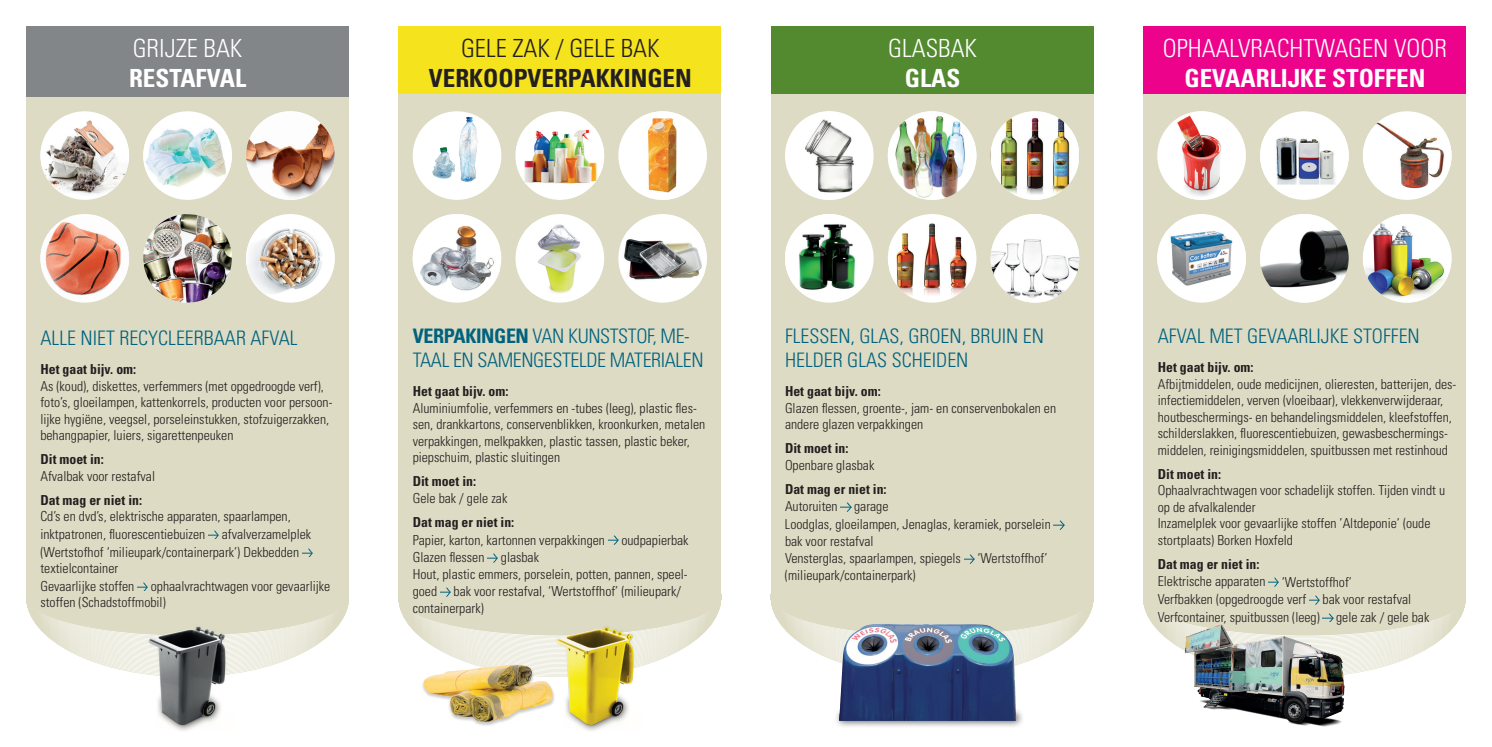
<style>
.page{position:relative;width:1492px;height:747px;background:#fff}
.page>*{position:absolute;margin:0;border:0;box-sizing:border-box;transform-origin:0 0}
.t1{font:300 condensed 25px "Univers";color:#fff}
.t2{font:700 condensed 25px "Univers";color:#fff}
.t3{font:700 condensed 25px "Univers";color:#231f20}
.t4{font:300 condensed 25px "Univers";color:#231f20}
.t5{font:300 condensed 20px/24px "Univers";color:#00627f}
.t6{font:300 condensed 20px/24px "Univers";letter-spacing:-.02em;color:#00627f}
.t7{font:300 condensed 13.75px/16.5px "Univers";color:#231f20}
.t8{font:700 condensed 13.75px "Univers";color:#231f20}
.s1{font-weight:700}
</style>
<div class="page">
<div style="left:398px;top:26px;width:323px;height:571px;background:#dddbc3"></div>
<div style="left:770px;top:26px;width:323px;height:571px;background:#dddbc3"></div>
<div style="left:1142px;top:26px;width:323px;height:571px;background:#dddbc3"></div>
<div style="left:398px;top:26px;width:323px;height:68px;background:#f5e31e"></div>
<div style="left:770px;top:26px;width:323px;height:68px;background:#538a30"></div>
<div style="left:1142px;top:26px;width:323px;height:68px;background:#ed028c"></div>
<div style="left:26px;top:26px;width:323px;height:571px;background:#dddbc3"></div>
<div style="left:26px;top:26px;width:323px;height:71px;background:#828688"></div>
<img style="left:555px;top:666px;width:86px;height:64px">
<img style="left:412px;top:214px;width:87px;height:85px">
<img style="left:785px;top:214px;width:86px;height:87px">
<div style="left:1157px;top:214px;width:88px;height:89px;background:#fff;border-radius:50%"></div>
<img style="left:1157px;top:229px;width:88px;height:59px">
<div style="left:618px;top:111px;width:89px;height:89px;background:#fff;border-radius:50%"></div>
<img style="left:634px;top:111px;width:58px;height:89px">
<img style="left:990px;top:111px;width:89px;height:89px;border-radius:44px">
<div style="left:1362px;top:111px;width:89px;height:89px;background:#fff;border-radius:50%"></div>
<img style="left:1362px;top:116px;width:89px;height:79px">
<div style="left:515px;top:111px;width:89px;height:89px;background:#fff;border-radius:50%"></div>
<img style="left:516px;top:126px;width:88px;height:59px">
<img style="left:887px;top:111px;width:89px;height:89px;border-radius:44px">
<div style="left:1259px;top:111px;width:89px;height:89px;background:#fff;border-radius:50%"></div>
<img style="left:1259px;top:127px;width:89px;height:58px">
<div style="left:515px;top:214px;width:89px;height:89px;background:#fff;border-radius:50%"></div>
<img style="left:524px;top:223px;width:71px;height:71px">
<div style="left:887px;top:214px;width:89px;height:89px;background:#fff;border-radius:50%"></div>
<img style="left:889px;top:218px;width:85px;height:81px">
<img style="left:1259px;top:214px;width:89px;height:89px;border-radius:44px">
<div style="left:618px;top:214px;width:89px;height:89px;background:#fff;border-radius:50%"></div>
<img style="left:620px;top:230px;width:84px;height:56px">
<img style="left:990px;top:214px;width:89px;height:89px;border-radius:44px">
<img style="left:1362px;top:214px;width:89px;height:89px;border-radius:44px">
<div style="left:412px;top:111px;width:89px;height:89px;background:#fff;border-radius:50%"></div>
<img style="left:458px;top:117px;width:13px;height:65px">
<img style="left:432px;top:147px;width:13px;height:30px">
<div style="left:785px;top:111px;width:88px;height:89px;background:#fff;border-radius:50%"></div>
<img style="left:795px;top:111px;width:67px;height:89px">
<div style="left:1157px;top:111px;width:88px;height:89px;background:#fff;border-radius:50%"></div>
<img style="left:1169px;top:111px;width:64px;height:89px">
<img style="left:1194px;top:666px;width:168px;height:61px">
<div style="left:421px;top:664px;width:134px;height:63px;background:#231f20;opacity:.25"></div>
<img style="left:423px;top:666px;width:88px;height:45px">
<div style="left:40px;top:111px;width:89px;height:89px;background:#fff;border-radius:50%"></div>
<img style="left:40px;top:115px;width:89px;height:81px">
<div style="left:246px;top:214px;width:89px;height:89px;background:#fff;border-radius:50%"></div>
<img style="left:246px;top:223px;width:89px;height:71px">
<div style="left:40px;top:214px;width:89px;height:89px;background:#fff;border-radius:50%"></div>
<img style="left:40px;top:216px;width:89px;height:82px">
<img style="left:246px;top:111px;width:89px;height:89px;border-radius:44px">
<img style="left:143px;top:214px;width:89px;height:89px;border-radius:44px">
<div style="left:143px;top:111px;width:89px;height:89px;background:#fff;border-radius:50%"></div>
<img style="left:143px;top:124px;width:89px;height:66px">
<img style="left:141px;top:666px;width:93px;height:64px">
<div style="left:833px;top:708px;width:191px;height:21px;background:#231f20;opacity:.75"></div>
<img style="left:839px;top:666px;width:177px;height:55px">
<svg style="left:26px;top:530px;width:323px;height:136px"></svg>
<svg style="left:398px;top:535px;width:323px;height:131px"></svg>
<svg style="left:840px;top:503px;width:11px;height:8px"></svg>
<svg style="left:770px;top:521px;width:323px;height:145px"></svg>
<svg style="left:1142px;top:529px;width:323px;height:137px"></svg>
<h1 class="t1" style="left:133px;top:33px;width:111px">GRIJZE BAK</h1>
<h1 class="t2" style="left:129px;top:62px;width:119px">RESTAFVAL</h1>
<h1 class="t4" style="left:461px;top:33px;width:200px">GELE ZAK / GELE BAK</h1>
<h1 class="t3" style="left:429px;top:62px;width:264px">VERKOOPVERPAKKINGEN</h1>
<h1 class="t1" style="left:888px;top:33px;width:90px">GLASBAK</h1>
<h1 class="t2" style="left:904px;top:62px;width:57px">GLAS</h1>
<h2 class="t5" style="left:40px;top:326px;width:259px">ALLE NIET RECYCLEERBAAR AFVAL</h2>
<p class="t8" style="left:40px;top:361px;width:97px">Het gaat bijv. om:</p>
<p class="t7" style="left:40px;top:378px;width:293px">As (koud), diskettes, verfemmers (met opgedroogde verf), foto’s, gloeilampen, kattenkorrels, producten voor persoon&shy;lijke hygiëne, veegsel, porseleinstukken, stofzuigerzakken, behangpapier, luiers, sigarettenpeuken</p>
<p class="t8" style="left:40px;top:451px;width:65px">Dit moet in:</p>
<p class="t7" style="left:40px;top:468px;width:116px">Afvalbak voor restafval</p>
<p class="t8" style="left:40px;top:491px;width:103px">Dat mag er niet in:</p>
<p class="t7" style="left:40px;top:508px;width:291px;line-height:17.2px">Cd’s en dvd’s, elektrische apparaten, spaarlampen, inktpatronen, fluorescentiebuizen afvalverzamelplek (Wertstofhof ‘milieupark/containerpark’) Dekbedden textielcontainer<br>Gevaarlijke stoffen ophaalvrachtwagen voor gevaarlijke stoffen (Schadstoffmobil)</p>
<h2 class="t6" style="left:412px;top:324px;width:292px"><span class="s1">VERPAKINGEN</span> VAN KUNSTSTOF, ME-<br>TAAL EN SAMENGESTELDE MATERIALEN</h2>
<p class="t8" style="left:412px;top:383px;width:97px">Het gaat bijv. om:</p>
<p class="t7" style="left:412px;top:400px;width:294px">Aluminiumfolie, verfemmers en -tubes (leeg), plastic fles&shy;sen, drankkartons, conservenblikken, kroonkurken, metalen verpakkingen, melkpakken, plastic tassen, plastic beker, piepschuim, plastic sluitingen</p>
<p class="t8" style="left:412px;top:473px;width:65px">Dit moet in:</p>
<p class="t7" style="left:412px;top:490px;width:96px">Gele bak / gele zak</p>
<p class="t8" style="left:412px;top:513px;width:103px">Dat mag er niet in:</p>
<p class="t7" style="left:412px;top:531px;width:277px;line-height:17.1px">Papier, karton, kartonnen verpakkingen oudpapierbak Glazen flessen glasbak<br>Hout, plastic emmers, porselein, potten, pannen, speel&shy;goed bak voor restafval, ‘Wertstoffhof’ (milieupark/ containerpark)</p>
<h2 class="t5" style="left:785px;top:324px;width:260px">FLESSEN, GLAS, GROEN, BRUIN EN<br>HELDER GLAS SCHEIDEN</h2>
<p class="t8" style="left:785px;top:383px;width:97px">Het gaat bijv. om:</p>
<p class="t7" style="left:785px;top:400px;width:273px">Glazen flessen, groente-, jam- en conservenbokalen en andere glazen verpakkingen</p>
<p class="t8" style="left:785px;top:440px;width:65px">Dit moet in:</p>
<p class="t7" style="left:785px;top:457px;width:91px">Openbare glasbak</p>
<p class="t8" style="left:785px;top:480px;width:103px">Dat mag er niet in:</p>
<p class="t7" style="left:785px;top:498px;width:267px;line-height:17.1px">Autoruiten garage<br>Loodglas, gloeilampen, Jenaglas, keramiek, porselein bak voor restafval<br>Vensterglas, spaarlampen, spiegels ‘Wertstoffhof’ (milieupark/containerpark)</p>
<h1 class="t1" style="left:1162px;top:33px;width:285px">OPHAALVRACHTWAGEN VOOR</h1>
<h1 class="t2" style="left:1184px;top:62px;width:242px">GEVAARLIJKE STOFFEN</h1>
<h2 class="t5" style="left:1157px;top:324px;width:263px">AFVAL MET GEVAARLIJKE STOFFEN</h2>
<p class="t8" style="left:1157px;top:359px;width:97px">Het gaat bijv. om:</p>
<p class="t7" style="left:1157px;top:376px;width:300px">Afbijtmiddelen, oude medicijnen, olieresten, batterijen, des&shy;infectiemiddelen, verven (vloeibaar), vlekkenverwijderaar, houtbeschermings- en behandelingsmiddelen, kleefstoffen, schilderslakken, fluorescentiebuizen, gewasbeschermings&shy;middelen, reinigingsmiddelen, spuitbussen met restinhoud</p>
<p class="t8" style="left:1157px;top:465px;width:65px">Dit moet in:</p>
<p class="t7" style="left:1157px;top:482px;width:289px">Ophaalvrachtwagen voor schadelijk stoffen. Tijden vindt u op de afvalkalender<br>Inzamelplek voor gevaarlijke stoffen ’Altdeponie’ (oude stortplaats) Borken Hoxfeld</p>
<p class="t8" style="left:1157px;top:555px;width:103px">Dat mag er niet in:</p>
<p class="t7" style="left:1157px;top:573px;width:273px;line-height:17.8px">Elektrische apparaten ‘Wertstoffhof’<br>Verfbakken (opgedroogde verf bak voor restafval<br>Verfcontainer, spuitbussen (leeg) gele zak / gele bak</p>
</div>
